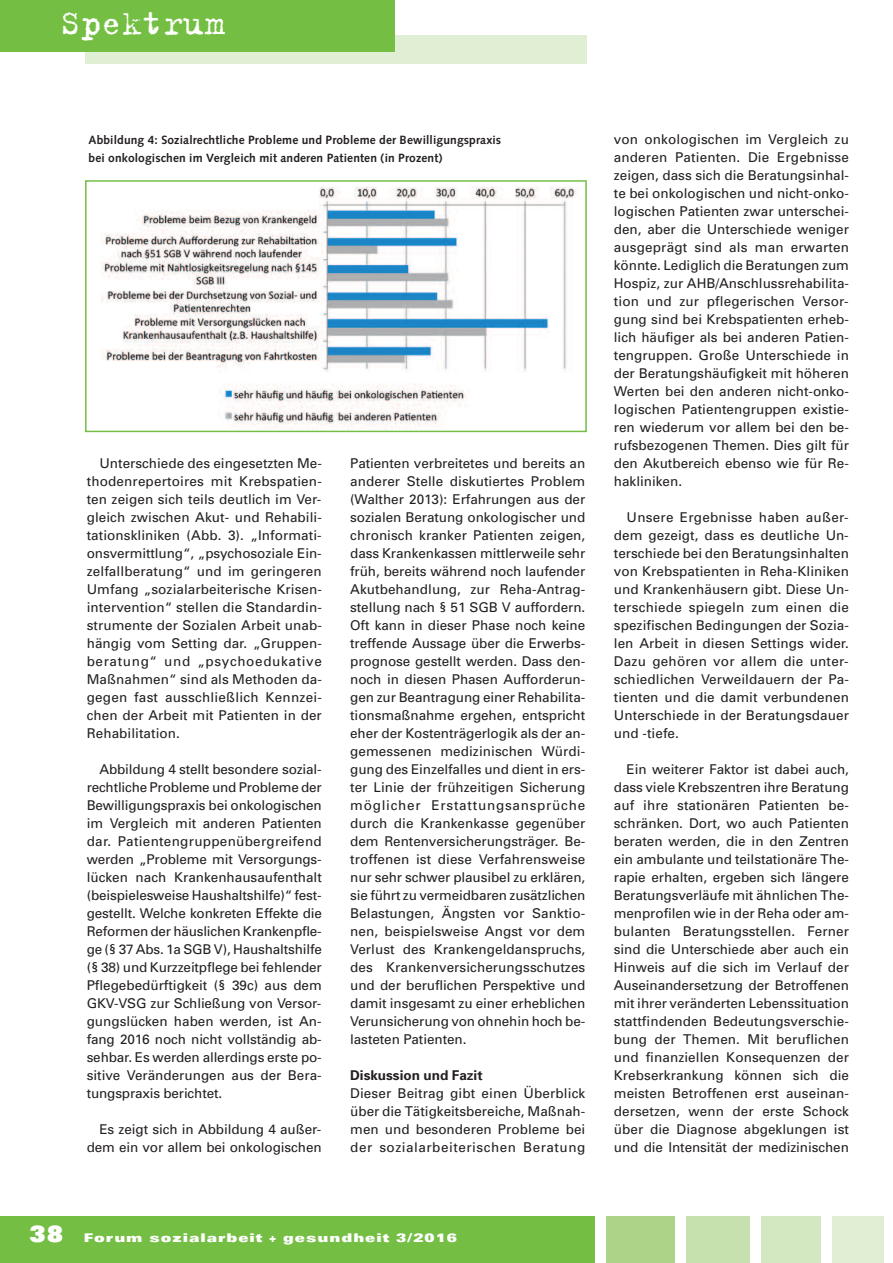
<style>
.page{position:relative;width:893px;height:1263px;background:#fff}
.page>*{position:absolute;margin:0;border:0;box-sizing:border-box;transform-origin:0 0}
.t1{font:37.5px "Trixie";color:#fff}
.t2{font:13.5px/18px "Univers";color:#231f20;text-align:justify}
.t3{font:700 13.5px "Univers";color:#231f20}
.t4{font:700 12px/18px "Syntax";letter-spacing:.01em;color:#231f20}
.t5{font:900 expanded 12px "Univers";letter-spacing:.085em;color:#fff}
.s1{font-stretch:normal;font-size:22.5px}
</style>
<div class="page">
<div style="left:0;top:1216px;width:595px;height:47px;background:#74bf43"></div>
<div style="left:606px;top:1216px;width:68px;height:47px;background:#abd489"></div>
<div style="left:686px;top:1216px;width:64px;height:47px;background:#c6e1ae"></div>
<div style="left:761px;top:1216px;width:60px;height:47px;background:#d3e8c0"></div>
<div style="left:833px;top:1216px;width:51px;height:47px;background:#e0eed4"></div>
<div style="left:85px;top:35px;width:502px;height:29px;background:#e0eed4"></div>
<div style="left:0;top:0;width:395px;height:51px;background:#74bf43"></div>
<img style="left:100px;top:187px;width:476px;height:242px">
<div style="left:85px;top:180px;width:502px;height:252px;border:2px solid #74bf43"></div>
<h1 class="t1" style="left:60px;top:0;width:166px">Spektrum</h1>
<p class="t4" style="left:89px;top:132px;width:414px">Abbildung 4: Sozialrechtliche Probleme und Probleme der Bewilligungspraxis bei onkologischen im Vergleich mit anderen Patienten (in Prozent)</p>
<p class="t2" style="left:87px;top:455px;width:237px;text-indent:13px">Unterschiede des eingesetzten Me&shy;thodenrepertoires mit Krebspatien&shy;ten zeigen sich teils deutlich im Ver&shy;gleich zwischen Akut- und Rehabili&shy;tationskliniken (Abb. 3). „Informati&shy;onsvermittlung“, „psychosoziale Ein&shy;zelfallberatung“ und im geringeren Umfang „sozialarbeiterische Krisen&shy;intervention“ stellen die Standardin&shy;strumente der Sozialen Arbeit unab&shy;hängig vom Setting dar. „Gruppen&shy;beratung“ und „psychoedukative Maßnahmen“ sind als Methoden da&shy;gegen fast ausschließlich Kennzei&shy;chen der Arbeit mit Patienten in der Rehabilitation.</p>
<p class="t2" style="left:87px;top:761px;width:237px;text-indent:13px">Abbildung 4 stellt besondere sozial&shy;rechtliche Probleme und Probleme der Bewilligungspraxis bei onkologischen im Vergleich mit anderen Patienten dar. Patientengruppenübergreifend werden „Probleme mit Versorgungs&shy;lücken nach Krankenhausaufenthalt (beispielesweise Haushaltshilfe)“ fest&shy;gestellt. Welche konkreten Effekte die Reformen der häuslichen Krankenpfle&shy;ge (§ 37 Abs. 1a SGB V), Haushaltshilfe (§ 38) und Kurzzeitpflege bei fehlender Pflegebedürftigkeit (§ 39c) aus dem GKV-VSG zur Schließung von Versor&shy;gungslücken haben werden, ist An&shy;fang 2016 noch nicht vollständig ab&shy;sehbar. Es werden allerdings erste po&shy;sitive Veränderungen aus der Bera&shy;tungspraxis berichtet.</p>
<p class="t2" style="left:87px;top:1121px;width:237px;text-align:right">Es zeigt sich in Abbildung 4 außer&shy;dem ein vor allem bei onkologischen</p>
<p class="t2" style="left:350px;top:455px;width:237px">Patienten verbreitetes und bereits an anderer Stelle diskutiertes Problem (Walther 2013): Erfahrungen aus der sozialen Beratung onkologischer und chronisch kranker Patienten zeigen, dass Krankenkassen mittlerweile sehr früh, bereits während noch laufender Akutbehandlung, zur Reha-Antrag&shy;stellung nach § 51 SGB V auffordern.<br>Oft kann in dieser Phase noch keine treffende Aussage über die Erwerbs&shy;prognose gestellt werden. Dass den&shy;noch in diesen Phasen Aufforderun&shy;gen zur Beantragung einer Rehabilita&shy;tionsmaßnahme ergehen, entspricht eher der Kostenträgerlogik als der an&shy;gemessenen medizinischen Würdi&shy;gung des Einzelfalles und dient in ers&shy;ter Linie der frühzeitigen Sicherung möglicher Erstattungsansprüche durch die Krankenkasse gegenüber dem Rentenversicherungsträger. Be&shy;troffenen ist diese Verfahrensweise nur sehr schwer plausibel zu erklären, sie führt zu vermeidbaren zusätzlichen Belastungen, Ängsten vor Sanktio&shy;nen, beispielsweise Angst vor dem Verlust des Krankengeldanspruchs, des Krankenversicherungsschutzes und der beruflichen Perspektive und damit insgesamt zu einer erheblichen Verunsicherung von ohnehin hoch be&shy;lasteten Patienten.</p>
<p class="t3" style="left:350px;top:1070px;width:134px">Diskussion und Fazit</p>
<p class="t2" style="left:350px;top:1085px;width:237px">Dieser Beitrag gibt einen Überblick über die Tätigkeitsbereiche, Maßnah&shy;men und besonderen Probleme bei der sozialarbeiterischen Beratung</p>
<p class="t5" style="left:30px;top:1233px;width:428px"><span class="s1">38</span> Forum sozialarbeit + gesundheit 3/2016</p>
<p class="t2" style="left:614px;top:131px;width:237px">von onkologischen im Vergleich zu anderen Patienten. Die Ergebnisse zeigen, dass sich die Beratungsinhal&shy;te bei onkologischen und nicht-onko&shy;logischen Patienten zwar unterschei&shy;den, aber die Unterschiede weniger ausgeprägt sind als man erwarten könnte. Lediglich die Beratungen zum Hospiz, zur AHB/Anschlussrehabilita&shy;tion und zur pflegerischen Versor&shy;gung sind bei Krebspatienten erheb&shy;lich häufiger als bei anderen Patien&shy;tengruppen. Große Unterschiede in der Beratungshäufigkeit mit höheren Werten bei den anderen nicht-onko&shy;logischen Patientengruppen existie&shy;ren wiederum vor allem bei den be&shy;rufsbezogenen Themen. Dies gilt für den Akutbereich ebenso wie für Re&shy;hakliniken.</p>
<p class="t2" style="left:614px;top:509px;width:237px;text-indent:13px">Unsere Ergebnisse haben außer&shy;dem gezeigt, dass es deutliche Un&shy;terschiede bei den Beratungsinhalten von Krebspatienten in Reha-Kliniken und Krankenhäusern gibt. Diese Un&shy;terschiede spiegeln zum einen die spezifischen Bedingungen der Sozia&shy;len Arbeit in diesen Settings wider.<br>Dazu gehören vor allem die unter&shy;schiedlichen Verweildauern der Pa&shy;tienten und die damit verbundenen Unterschiede in der Beratungsdauer und -tiefe.</p>
<p class="t2" style="left:614px;top:761px;width:237px;text-indent:13px">Ein weiterer Faktor ist dabei auch, dass viele Krebszentren ihre Beratung auf ihre stationären Patienten be&shy;schränken. Dort, wo auch Patienten beraten werden, die in den Zentren ein ambulante und teilstationäre The&shy;rapie erhalten, ergeben sich längere Beratungsverläufe mit ähnlichen The&shy;menprofilen wie in der Reha oder am&shy;bulanten Beratungsstellen. Ferner sind die Unterschiede aber auch ein Hinweis auf die sich im Verlauf der Auseinandersetzung der Betroffenen mit ihrer veränderten Lebenssituation stattfindenden Bedeutungsverschie&shy;bung der Themen. Mit beruflichen und finanziellen Konsequenzen der Krebserkrankung können sich die meisten Betroffenen erst auseinan&shy;dersetzen, wenn der erste Schock über die Diagnose abgeklungen ist und die Intensität der medizinischen</p>
</div>
